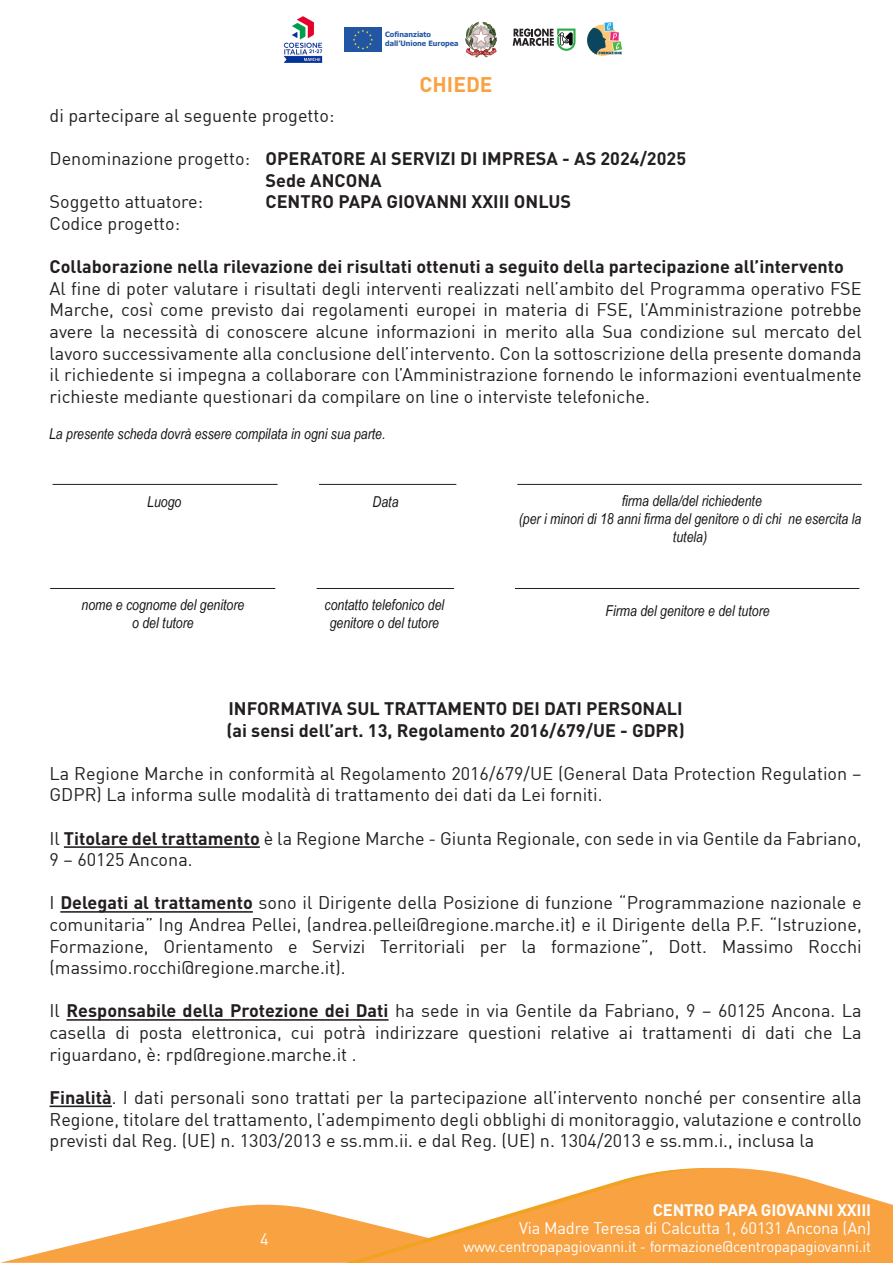
<style>
.page{position:relative;width:893px;height:1263px;background:#fff}
.page>*{position:absolute;margin:0;border:0;box-sizing:border-box;transform-origin:0 0}
.t1{font:700 21px "DIN";color:#f9a242}
.t2{font:18px/21.6px "DIN";color:#231f20;text-align:justify}
.t3{font:700 18px/21.6px "DIN";color:#231f20}
.t4{font:16.5px "DIN";letter-spacing:-.015em;color:#fff}
.t5{font:700 16.5px "DIN";letter-spacing:-.015em;color:#fff}
.t6{font:italic 15px/18px "Arial Narrow";color:#14171a;text-align:center}
.t7{font:15px "DIN";letter-spacing:-.015em;color:#fff}
.t8{font:700 7.35px/8.7px "Tahoma";color:#2256a4}
.s1{font-weight:400}
.s2{font-weight:700}
</style>
<div class="page">
<hr style="left:53px;top:484px;width:225px;height:1px;background:#231f20">
<hr style="left:319px;top:484px;width:137px;height:1px;background:#231f20">
<hr style="left:517px;top:484px;width:345px;height:1px;background:#231f20">
<hr style="left:64px;top:846px;width:196px;height:2px;background:#231f20">
<hr style="left:60px;top:911px;width:193px;height:2px;background:#231f20">
<hr style="left:67px;top:1019px;width:322px;height:2px;background:#231f20">
<hr style="left:50px;top:1105px;width:62px;height:2px;background:#231f20">
<svg style="left:0;top:1205px;width:253px;height:58px"></svg>
<svg style="left:253px;top:1204px;width:13px;height:59px"></svg>
<svg style="left:266px;top:1168px;width:627px;height:95px;fill:#f9a242"></svg>
<hr style="left:50px;top:588px;width:225px;height:1px;background:#231f20">
<hr style="left:317px;top:588px;width:137px;height:1px;background:#231f20">
<hr style="left:515px;top:588px;width:344px;height:1px;background:#231f20">
<svg style="left:513px;top:28px;width:62px;height:23px"></svg>
<svg style="left:465px;top:22px;width:32px;height:36px"></svg>
<div style="left:344px;top:27px;width:37px;height:25px;background:#2256a4"></div>
<svg style="left:353px;top:30px;width:20px;height:20px"></svg>
<img style="left:283px;top:16px;width:40px;height:47px">
<svg style="left:587px;top:22px;width:35px;height:34px"></svg>
<p class="t8" style="left:385px;top:30px;width:75px">Cofinanziato dall’Unione Europea</p>
<p class="t1" style="left:419px;top:71px;width:75px">CHIEDE</p>
<p class="t2" style="left:50px;top:104px;width:286px">di partecipare al seguente progetto:</p>
<p class="t3" style="left:266px;top:147px;width:422px;text-indent:-216px"><span class="s1">Denominazione progetto:</span> OPERATORE AI SERVIZI DI IMPRESA - AS 2024/2025<br>Sede ANCONA</p>
<p class="t2" style="left:50px;top:191px;width:155px">Soggetto attuatore:</p>
<p class="t3" style="left:266px;top:190px;width:307px">CENTRO PAPA GIOVANNI XXIII ONLUS</p>
<p class="t2" style="left:50px;top:212px;width:132px">Codice progetto:</p>
<p class="t3" style="left:50px;top:255px;width:796px">Collaborazione nella rilevazione dei risultati ottenuti a seguito della partecipazione all’intervento</p>
<p class="t2" style="left:50px;top:277px;width:814px">Al fine di poter valutare i risultati degli interventi realizzati nell’ambito del Programma operativo FSE Marche, così come previsto dai regolamenti europei in materia di FSE, l’Amministrazione potrebbe avere la necessità di conoscere alcune informazioni in merito alla Sua condizione sul mercato del lavoro successivamente alla conclusione dell’intervento. Con la sottoscrizione della presente domanda il richiedente si impegna a collaborare con l’Amministrazione fornendo le informazioni eventualmente richieste mediante questionari da compilare on line o interviste telefoniche.</p>
<p class="t6" style="left:49px;top:424px;width:338px">La presente scheda dovrà essere compilata in ogni sua parte.</p>
<p class="t6" style="left:147px;top:493px;width:36px">Luogo</p>
<p class="t6" style="left:372px;top:493px;width:27px">Data</p>
<p class="t6" style="left:519px;top:491px;width:344px">firma della/del richiedente<br>(per i minori di 18 anni firma del genitore o di chi ne esercita la tutela)</p>
<p class="t6" style="left:82px;top:595px;width:164px">nome e cognome del genitore o del tutore</p>
<p class="t6" style="left:325px;top:595px;width:121px">contatto telefonico del genitore o del tutore</p>
<p class="t6" style="left:605px;top:601px;width:166px">Firma del genitore e del tutore</p>
<p class="t3" style="left:226px;top:697px;width:460px">INFORMATIVA SUL TRATTAMENTO DEI DATI PERSONALI (ai sensi dell’art. 13, Regolamento 2016/679/UE - GDPR)</p>
<p class="t2" style="left:50px;top:762px;width:814px">La Regione Marche in conformità al Regolamento 2016/679/UE (General Data Protection Regulation –<br>GDPR) La informa sulle modalità di trattamento dei dati da Lei forniti.</p>
<p class="t2" style="left:50px;top:827px;width:814px">Il <span class="s2">Titolare del trattamento</span> è la Regione Marche - Giunta Regionale, con sede in via Gentile da Fabriano,<br>9 – 60125 Ancona.</p>
<p class="t2" style="left:50px;top:892px;width:814px">I <span class="s2">Delegati al trattamento</span> sono il Dirigente della Posizione di funzione “Programmazione nazionale e comunitaria” Ing Andrea Pellei, (andrea.pellei@regione.marche.it) e il Dirigente della P.F. “Istruzione, Formazione, Orientamento e Servizi Territoriali per la formazione”, Dott. Massimo Rocchi (massimo.rocchi@regione.marche.it).</p>
<p class="t2" style="left:50px;top:1000px;width:814px">Il <span class="s2">Responsabile della Protezione dei Dati</span> ha sede in via Gentile da Fabriano, 9 – 60125 Ancona. La casella di posta elettronica, cui potrà indirizzare questioni relative ai trattamenti di dati che La riguardano, è: rpd@regione.marche.it .</p>
<p class="t2" style="left:50px;top:1086px;width:814px"><span class="s2">Finalità</span>. I dati personali sono trattati per la partecipazione all’intervento nonché per consentire alla Regione, titolare del trattamento, l’adempimento degli obblighi di monitoraggio, valutazione e controllo previsti dal Reg. (UE) n. 1303/2013 e ss.mm.ii. e dal Reg. (UE) n. 1304/2013 e ss.mm.i., inclusa la</p>
<p class="t4" style="left:260px;top:1229px;width:10px">4</p>
<p class="t4" style="left:261px;top:1237px;width:10px">2</p>
<p class="t5" style="left:653px;top:1199px;width:220px">CENTRO PAPA GIOVANNI XXIII</p>
<p class="t4" style="left:519px;top:1218px;width:354px">Via Madre Teresa di Calcutta 1, 60131 Ancona (An)</p>
<p class="t7" style="left:463px;top:1237px;width:409px">www.centropapagiovanni.it - formazione@centropapagiovanni.it</p>
</div>
